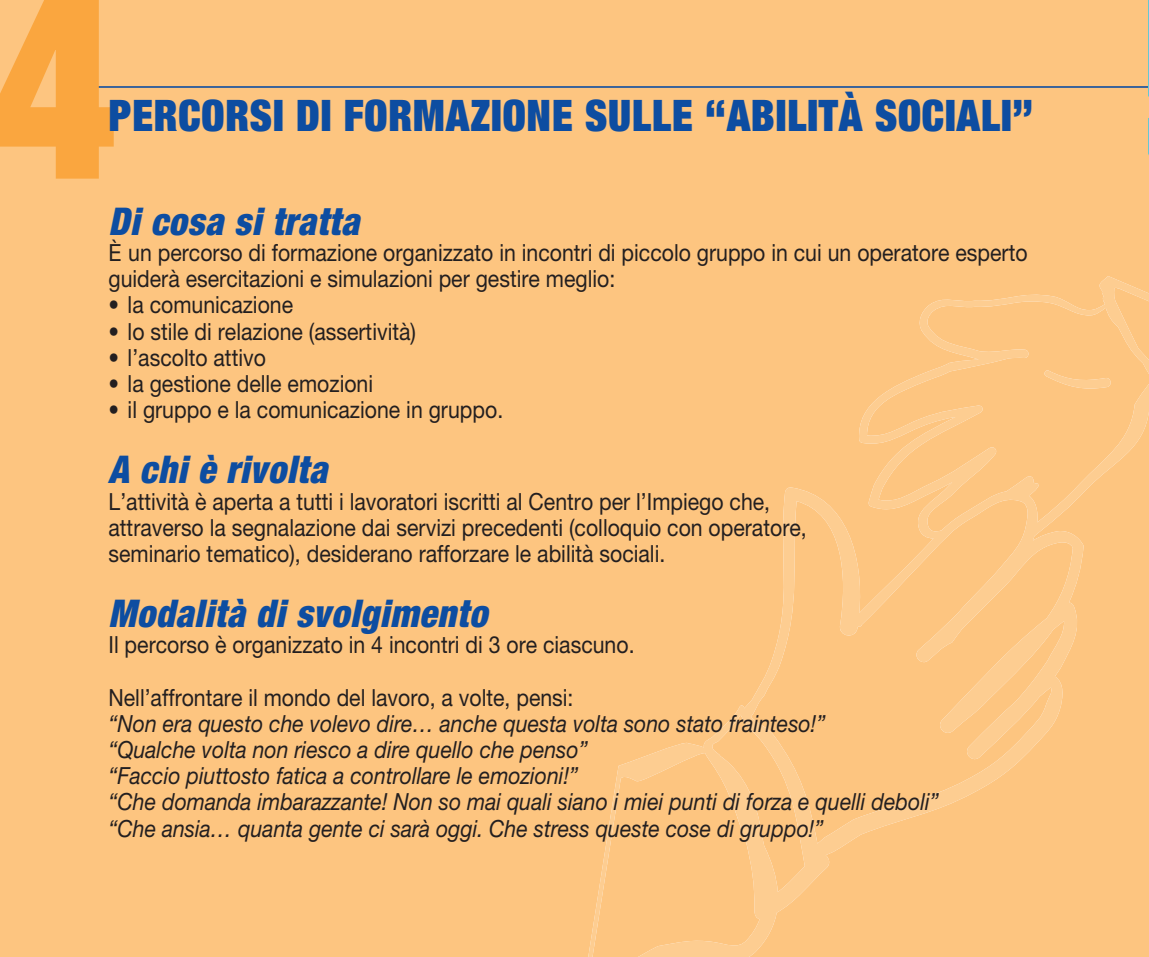
<style>
.page{position:relative;width:1149px;height:957px;background:#fff}
.page>*{position:absolute;margin:0;border:0;box-sizing:border-box;transform-origin:0 0}
.t1{font:900 condensed 43.43px "Helvetica Neue LT Std";letter-spacing:.02em;color:#0d4da1;scale:.95 1}
.t2{font:italic 900 condensed 38.25px "Helvetica Neue LT Std";letter-spacing:.02em;color:#0d4da1;scale:.95 1}
.t3{font:23.62px/26.1px "Helvetica Neue LT Std";color:#231f20;scale:.9 1}
.t4{font:italic 23.62px/26.1px "Helvetica Neue LT Std";color:#231f20;scale:.9 1}
</style>
<div class="page">
<div style="left:0;top:0;width:1148px;height:957px;background:#fdc580"></div>
<svg style="left:588px;top:276px;width:560px;height:681px"></svg>
<hr style="left:70px;top:86px;width:1078px;height:2px;background:#0d4da1">
<svg style="left:0;top:0;width:114px;height:179px"></svg>
<hr style="left:1148px;top:0;width:1px;height:957px;background:#97d8e4">
<svg style="left:1148px;top:0;width:1px;height:179px"></svg>
<h1 class="t1" style="left:108px;top:100px;width:974px">PERCORSI DI FORMAZIONE SULLE “ABILITÀ SOCIALI”</h1>
<h2 class="t2" style="left:108px;top:207px;width:265px">Di cosa si tratta</h2>
<p class="t3" style="left:108px;top:242px;width:1022px">È un percorso di formazione organizzato in incontri di piccolo gruppo in cui un operatore esperto guiderà esercitazioni e simulazioni per gestire meglio:</p>
<p class="t3" style="left:108px;top:294px;width:207px">• la comunicazione</p>
<p class="t3" style="left:108px;top:320px;width:343px">• lo stile di relazione (assertività)</p>
<p class="t3" style="left:108px;top:347px;width:176px">• l’ascolto attivo</p>
<p class="t3" style="left:108px;top:373px;width:295px">• la gestione delle emozioni</p>
<p class="t3" style="left:108px;top:399px;width:440px">• il gruppo e la comunicazione in gruppo.</p>
<h2 class="t2" style="left:108px;top:456px;width:232px">A chi è rivolta</h2>
<p class="t3" style="left:108px;top:490px;width:777px">L’attività è aperta a tutti i lavoratori iscritti al Centro per l’Impiego che, attraverso la segnalazione dai servizi precedenti (colloquio con operatore, seminario tematico), desiderano rafforzare le abilità sociali.</p>
<h2 class="t2" style="left:108px;top:599px;width:400px">Modalità di svolgimento</h2>
<p class="t3" style="left:108px;top:634px;width:586px">Il percorso è organizzato in 4 incontri di 3 ore ciascuno.</p>
<p class="t3" style="left:108px;top:686px;width:518px">Nell’affrontare il mondo del lavoro, a volte, pensi:</p>
<p class="t4" style="left:108px;top:712px;width:924px">“Non era questo che volevo dire… anche questa volta sono stato frainteso!”<br>“Qualche volta non riesco a dire quello che penso”<br>“Faccio piuttosto fatica a controllare le emozioni!”<br>“Che domanda imbarazzante! Non so mai quali siano i miei punti di forza e quelli deboli” “Che ansia… quanta gente ci sarà oggi. Che stress queste cose di gruppo!”</p>
</div>
